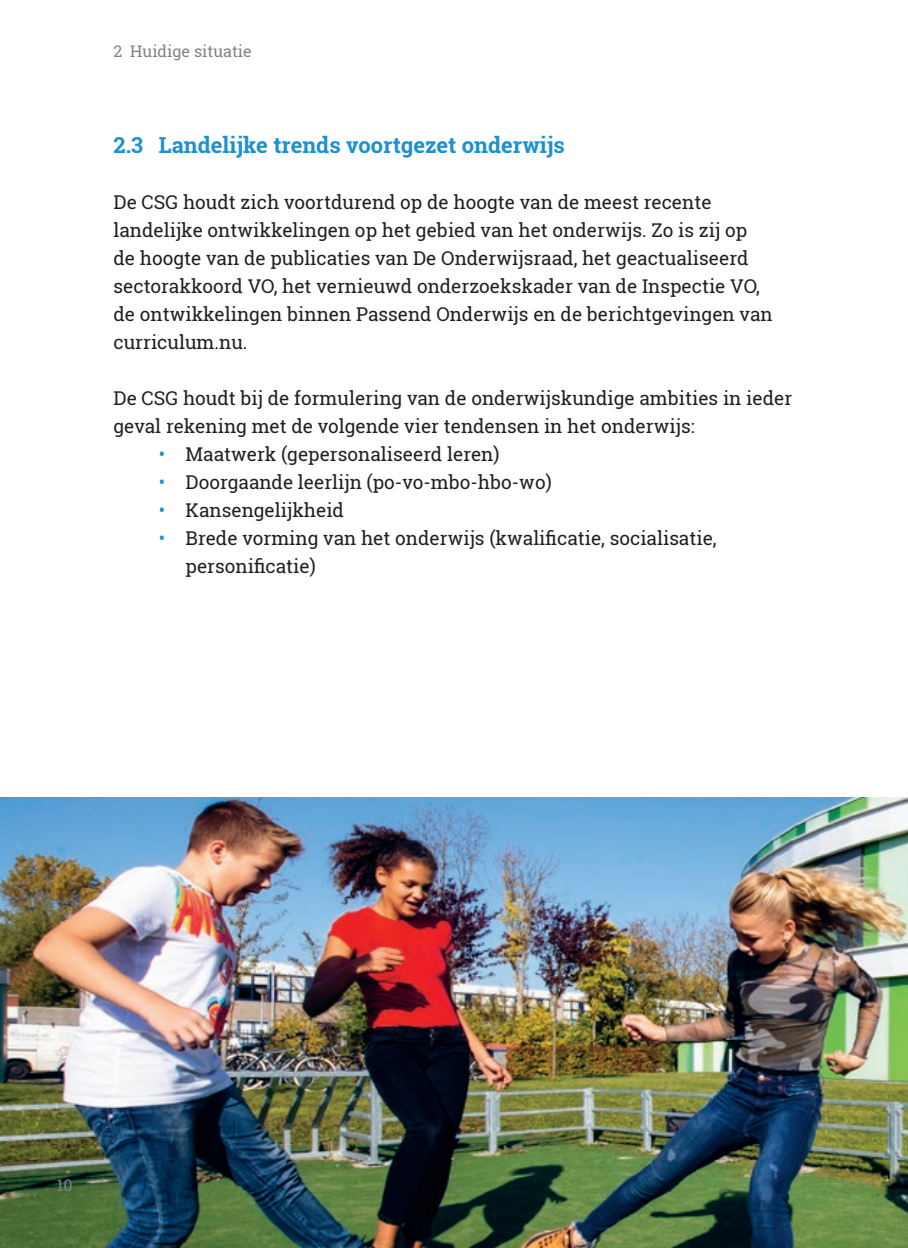
<style>
.page{position:relative;width:908px;height:1248px;background:#fff}
.page>*{position:absolute;margin:0;border:0;box-sizing:border-box;transform-origin:0 0}
.t1{font:700 22px "Roboto Slab";color:#1d90d0}
.t2{font:19px/28px "Roboto Slab";color:#231f20}
.t3{font:16px "Roboto Slab";color:#808285}
.s1{color:#1d90d0}
</style>
<div class="page">
<img style="left:0;top:797px;width:907px;height:450px">
<p class="t3" style="left:113px;top:40px;width:140px">2 Huidige situatie</p>
<p class="t1" style="left:113px;top:130px;width:452px">2.3 Landelijke trends voortgezet onderwijs</p>
<p class="t2" style="left:113px;top:188px;width:660px">De CSG houdt zich voortdurend op de hoogte van de meest recente landelijke ontwikkelingen op het gebied van het onderwijs. Zo is zij op de hoogte van de publicaties van De Onderwijsraad, het geactualiseerd sectorakkoord VO, het vernieuwd onderzoekskader van de Inspectie VO, de ontwikkelingen binnen Passend Onderwijs en de berichtgevingen van curriculum.nu.</p>
<p class="t2" style="left:113px;top:384px;width:680px">De CSG houdt bij de formulering van de onderwijskundige ambities in ieder geval rekening met de volgende vier tendensen in het onderwijs:</p>
<p class="t2" style="left:159px;top:440px;width:342px"><span class="s1">•</span> Maatwerk (gepersonaliseerd leren)</p>
<p class="t2" style="left:159px;top:468px;width:394px"><span class="s1">•</span> Doorgaande leerlijn (po-vo-mbo-hbo-wo)</p>
<p class="t2" style="left:159px;top:496px;width:186px"><span class="s1">•</span> Kansengelijkheid</p>
<p class="t2" style="left:185px;top:524px;width:532px;text-indent:-27px"><span class="s1">•</span> Brede vorming van het onderwijs (kwalificatie, socialisatie, personificatie)</p>
<p class="t3" style="left:57px;top:1174px;width:17px">10</p>
</div>
